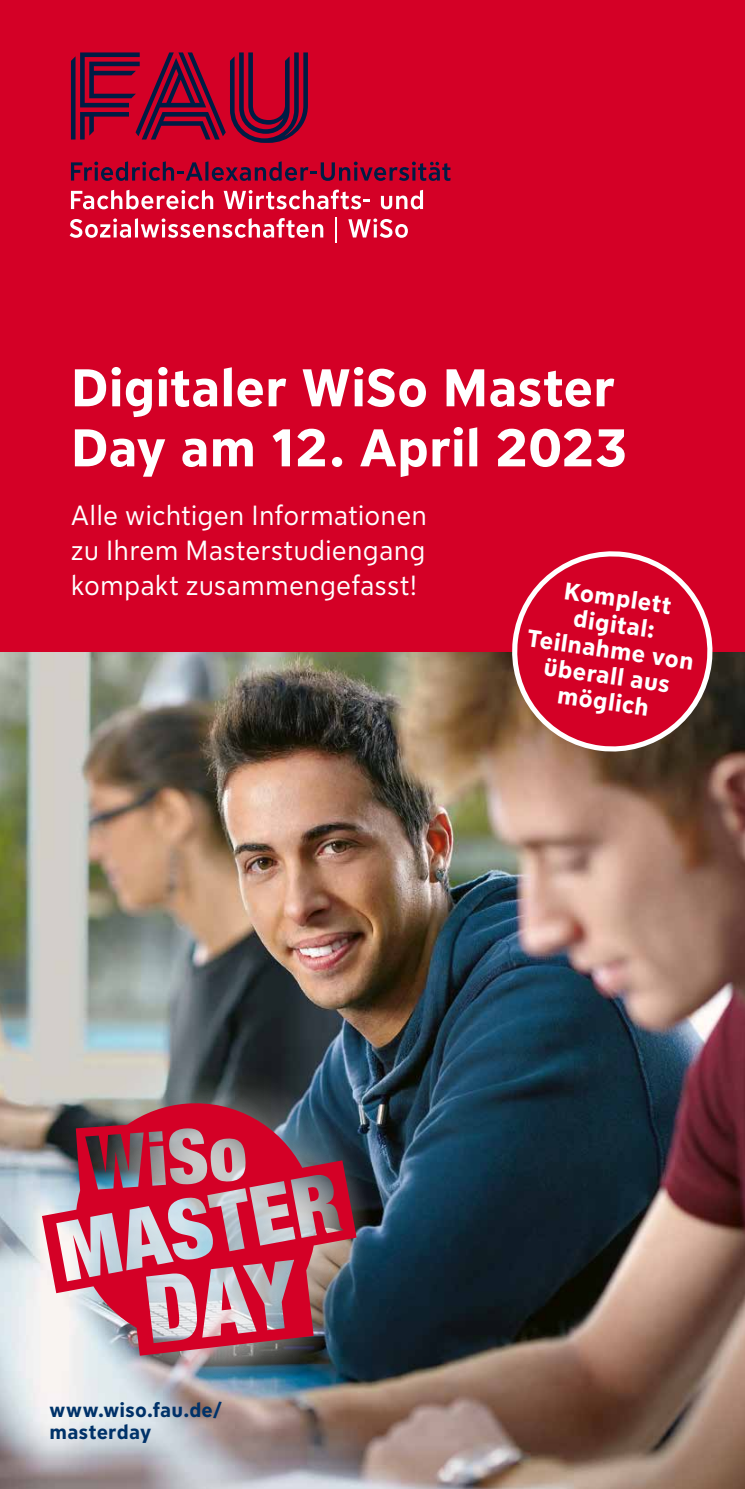
<style>
.page{position:relative;width:745px;height:1489px;background:#fff}
.page>*{position:absolute;margin:0;border:0;box-sizing:border-box;transform-origin:0 0}
.t1{font:700 52.5px/60px "FAU Sans";color:#fff}
.t2{font:27.5px/35px "FAU Sans";letter-spacing:.005em;color:#fff;text-align:justify}
.t3{font:700 24px/26px "FAU Sans";color:#fff;text-align:center}
.t4{font:700 20px/22.5px "FAU Sans";letter-spacing:.015em;color:#003269}
</style>
<div class="page">
<div style="left:0;top:0;width:744px;height:1488px;background:#d40026"></div>
<svg style="left:71px;top:190px;width:142px;height:19px"></svg>
<svg style="left:223px;top:190px;width:147px;height:19px"></svg>
<svg style="left:380px;top:190px;width:43px;height:19px"></svg>
<svg style="left:70px;top:218px;width:61px;height:20px"></svg>
<hr style="left:135px;top:218px;width:3px;height:19px;background:#fff">
<svg style="left:141px;top:218px;width:182px;height:20px"></svg>
<hr style="left:335px;top:217px;width:2px;height:26px;background:#fff">
<svg style="left:348px;top:218px;width:59px;height:20px"></svg>
<svg style="left:71px;top:161px;width:131px;height:20px"></svg>
<hr style="left:205px;top:161px;width:3px;height:20px;background:#001c44">
<svg style="left:212px;top:161px;width:238px;height:20px"></svg>
<img style="left:0;top:652px;width:744px;height:836px">
<svg style="left:19px;top:1041px;width:358px;height:358px;background:#7d8587"></svg>
<svg style="left:163px;top:1214px;width:179px;height:179px;background:#365f73"></svg>
<img style="left:98px;top:1229px;width:179px;height:179px;border-radius:50%">
<svg style="left:199px;top:1135px;width:179px;height:179px;background:#1e3544"></svg>
<img style="left:42px;top:1099px;width:314px;height:256px">
<svg style="left:503px;top:551px;width:218px;height:203px"></svg>
<svg style="left:71px;top:52px;width:237px;height:91px"></svg>
<h1 class="t1" style="left:71px;top:355px;width:557px">Digitaler WiSo Master<br>Day am 12. April 2023</h1>
<p class="t2" style="left:71px;top:496px;width:357px">Alle wichtigen Informationen zu Ihrem Masterstudiengang kompakt zusammengefasst!</p>
<p class="t3" style="left:536px;top:572px;width:169px;rotate:8deg">Komplett digital:<br>Teilnahme von überall aus möglich</p>
<p class="t4" style="left:50px;top:1397px;width:173px">www.wiso.fau.de/ masterday</p>
</div>
